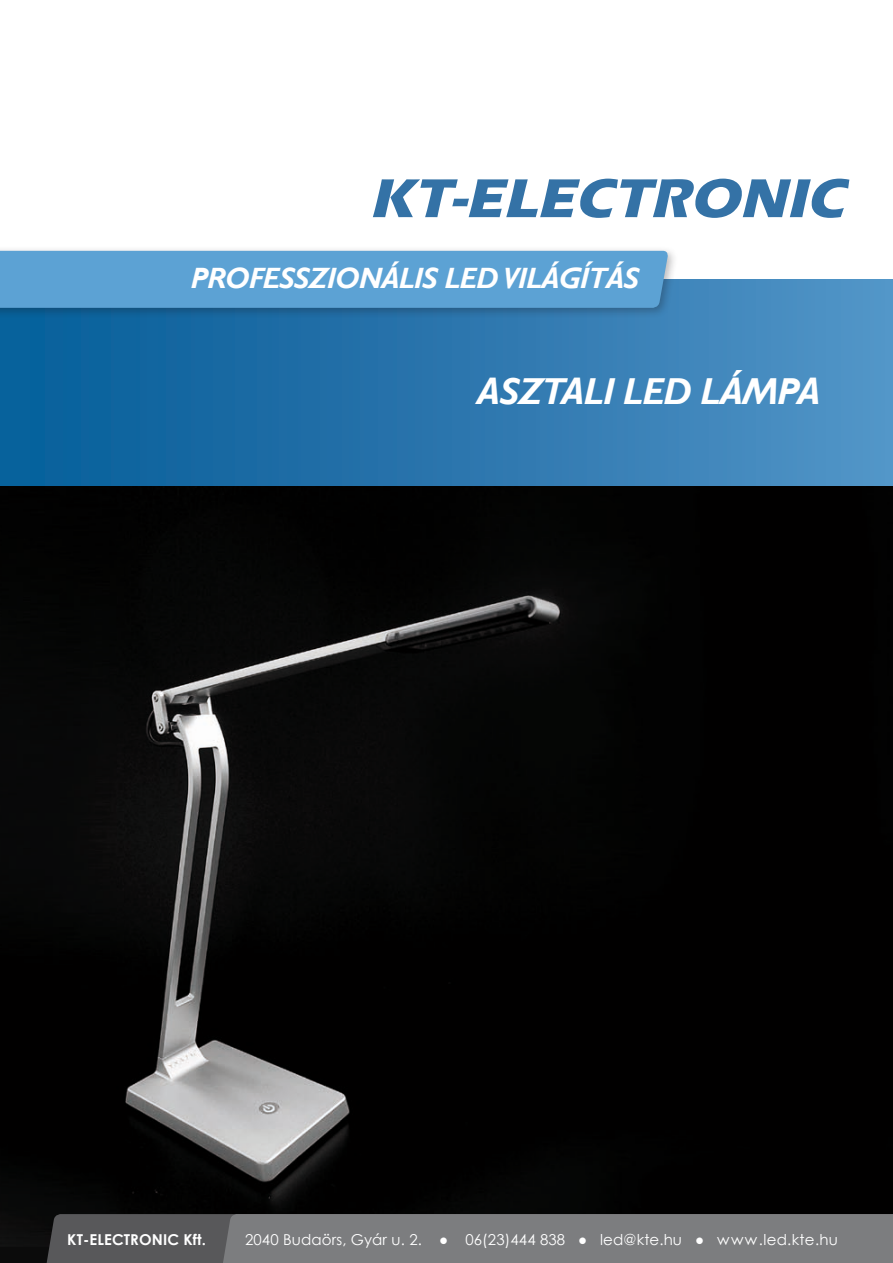
<style>
.page{position:relative;width:893px;height:1263px;background:#fff}
.page>*{position:absolute;margin:0;border:0;box-sizing:border-box;transform-origin:0 0}
.t1{font:italic 700 37.5px "Gill Sans";color:#fff}
.t2{font:italic 700 29.4px "Gill Sans";letter-spacing:-.02em;color:#fff}
.t3{font:15px "Century Gothic";letter-spacing:.01em;color:#fff}
.t4{font:700 15px "Century Gothic";letter-spacing:.01em;color:#fff}
</style>
<div class="page">
<img style="left:0;top:486px;width:893px;height:761px">
<svg style="left:373px;top:179px;width:476px;height:39px"></svg>
<div style="left:0;top:280px;width:893px;height:206px;background:linear-gradient(to right,#045c98,#5293c6)"></div>
<div style="left:0;top:246px;width:691px;height:79px;background:#1a171c;opacity:.3"></div>
<div style="left:0;top:251px;width:669px;height:57px;background:#5ca2d4"></div>
<svg style="left:45px;top:1214px;width:848px;height:49px;background:#737476"></svg>
<h2 class="t2" style="left:190px;top:261px;width:273px">PROFESSZIONÁLIS LED</h2>
<h2 class="t2" style="left:502px;top:261px;width:142px">VILÁGÍTÁS</h2>
<h1 class="t1" style="left:476px;top:370px;width:323px">ASZTALI LED LÁMPA</h1>
<p class="t4" style="left:67px;top:1228px;width:140px">KT-ELECTRONIC Kft.</p>
<p class="t3" style="left:245px;top:1229px;width:594px">2040 Budaörs, Gyár u. 2. ● 06(23)444 838 ● led@kte.hu ● www.led.kte.hu</p>
</div>
